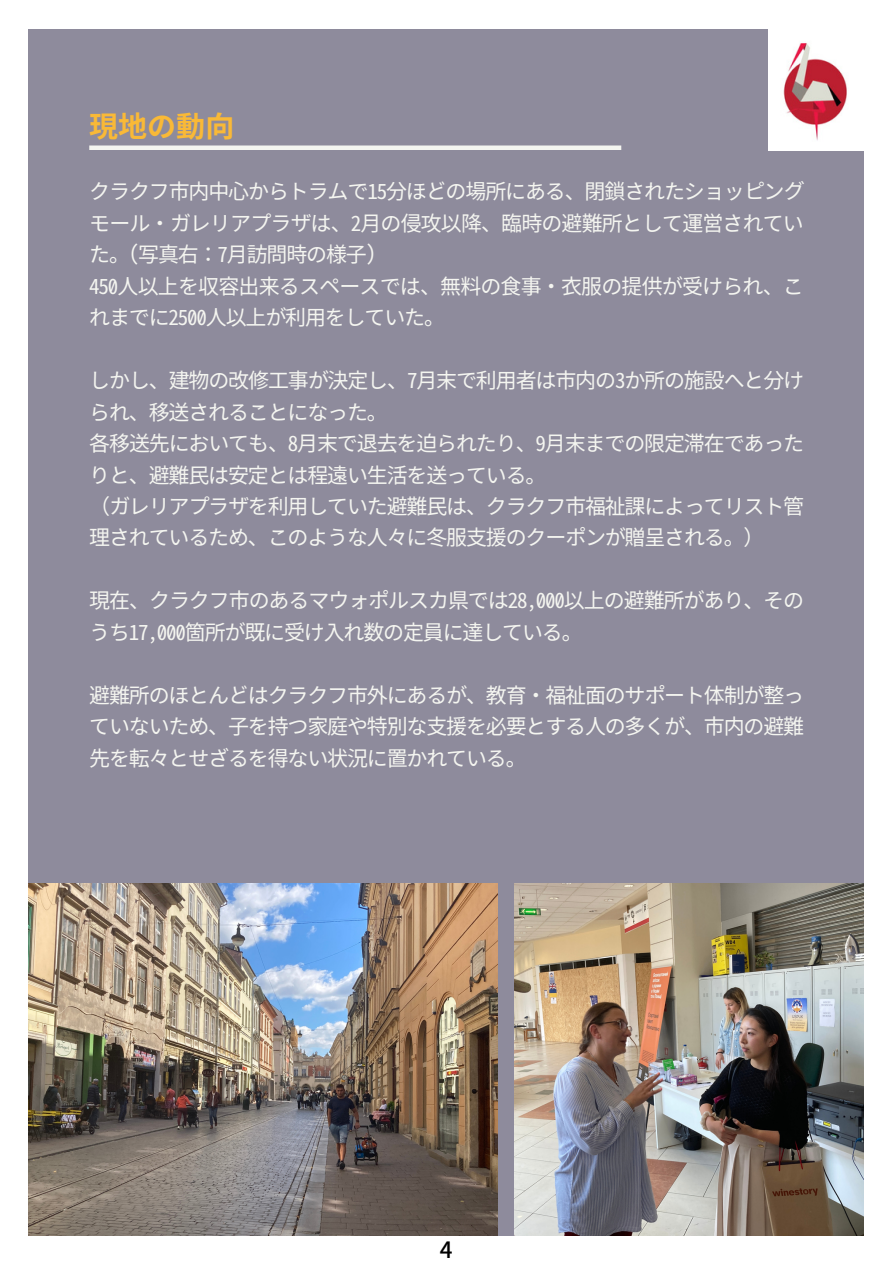
<style>
.page{position:relative;width:893px;height:1264px;background:#fff}
.page>*{position:absolute;margin:0;border:0;box-sizing:border-box;transform-origin:0 0}
.t1{font:28.95px "Gen Ei Gothic M B";color:#f9b937}
.t2{font:500 22.5px "Noto Sans JP";color:#000}
.t3{font:21px/31.5px "Gen Ei Gothic M R";letter-spacing:-.055em;color:#f4f5f0}
</style>
<div class="page">
<div style="left:28px;top:29px;width:835px;height:1206px;background:#8e8b9c"></div>
<img style="left:768px;top:29px;width:95px;height:121px">
<div style="left:89px;top:145px;width:532px;height:5px;background:#f4f5f0"></div>
<img style="left:514px;top:883px;width:349px;height:352px">
<img style="left:28px;top:883px;width:469px;height:352px">
<h1 class="t1" style="left:89px;top:108px;width:147px">現地の動向</h1>
<p class="t3" style="left:89px;top:177px;width:716px">クラクフ市内中心からトラムで15分ほどの場所にある、閉鎖されたショッピングモール・ガレリアプラザは、2月の侵攻以降、臨時の避難所として運営されていた。(写真右：7月訪問時の様子)<br>450人以上を収容出来るスペースでは、無料の食事・衣服の提供が受けられ、これまでに2500人以上が利用をしていた。</p>
<p class="t3" style="left:89px;top:366px;width:716px">しかし、建物の改修工事が決定し、7月末で利用者は市内の3か所の施設へと分けられ、移送されることになった。<br>各移送先においても、8月末で退去を迫られたり、9月末までの限定滞在であったりと、避難民は安定とは程遠い生活を送っている。<br>（ガレリアプラザを利用していた避難民は、クラクフ市福祉課によってリスト管理されているため、このような人々に冬服支援のクーポンが贈呈される。）</p>
<p class="t3" style="left:89px;top:586px;width:716px">現在、クラクフ市のあるマウォポルスカ県では28,000以上の避難所があり、そのうち17,000箇所が既に受け入れ数の定員に達している。</p>
<p class="t3" style="left:89px;top:680px;width:716px;text-align:justify">避難所のほとんどはクラクフ市外にあるが、教育・福祉面のサポート体制が整っていないため、子を持つ家庭や特別な支援を必要とする人の多くが、市内の避難先を転々とせざるを得ない状況に置かれている。</p>
<p class="t2" style="left:440px;top:1231px;width:14px">4</p>
</div>
